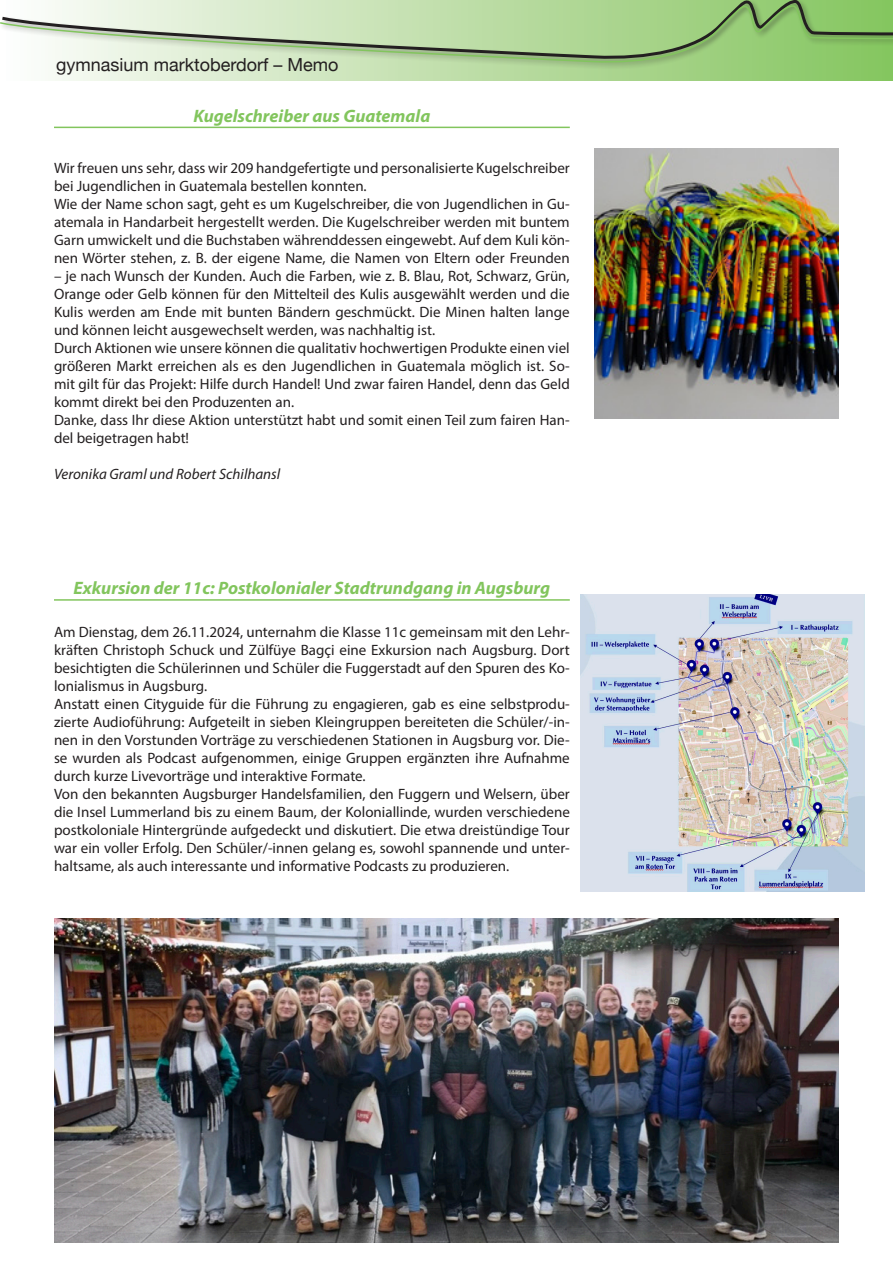
<style>
.page{position:relative;width:893px;height:1263px;background:#fff}
.page>*{position:absolute;margin:0;border:0;box-sizing:border-box;transform-origin:0 0}
.Überschriften{font:italic 700 18px "Myriad Pro";color:#82c55d}
.t1{font:18px "Helvetica Neue";color:#231f20}
.Text{font:15px/18px "Myriad Pro";color:#231f20;text-align:justify}
.Text-2{font:italic 15px "Myriad Pro";color:#231f20}
</style>
<div class="page">
<div style="left:2px;top:0;width:891px;height:81px;background:linear-gradient(to right,#fdfcfb,#84c45e)"></div>
<div style="left:0;top:0;width:893px;height:70px;background:#231f20;opacity:.35"></div>
<svg style="left:0;top:0;width:893px;height:5px;background:#bedcaa"></svg>
<svg style="left:0;top:5px;width:893px;height:61px;background:#b4d2a0"></svg>
<img style="left:594px;top:149px;width:245px;height:269px">
<hr style="left:54px;top:127px;width:516px;height:1px;background:#82c55d">
<hr style="left:54px;top:599px;width:516px;height:2px;background:#82c55d">
<img style="left:54px;top:918px;width:785px;height:324px">
<img style="left:580px;top:594px;width:284px;height:297px">
<p class="t1" style="left:56px;top:52px;width:284px">gymnasium marktoberdorf – Memo</p>
<p class="Überschriften" style="left:193px;top:104px;width:238px">Kugelschreiber aus Guatemala</p>
<p class="Text" style="left:54px;top:159px;width:517px">Wir freuen uns sehr, dass wir 209 handgefertigte und personalisierte Kugelschreiber bei Jugendlichen in Guatemala bestellen konnten.</p>
<p class="Text" style="left:54px;top:195px;width:517px">Wie der Name schon sagt, geht es um Kugelschreiber, die von Jugendlichen in Gu&shy;atemala in Handarbeit hergestellt werden. Die Kugelschreiber werden mit buntem Garn umwickelt und die Buchstaben währenddessen eingewebt. Auf dem Kuli kön&shy;nen Wörter stehen, z. B. der eigene Name, die Namen von Eltern oder Freunden</p>
<p class="Text" style="left:54px;top:267px;width:517px">– je nach Wunsch der Kunden. Auch die Farben, wie z. B. Blau, Rot, Schwarz, Grün, Orange oder Gelb können für den Mittelteil des Kulis ausgewählt werden und die Kulis werden am Ende mit bunten Bändern geschmückt. Die Minen halten lange und können leicht ausgewechselt werden, was nachhaltig ist.</p>
<p class="Text" style="left:54px;top:339px;width:517px">Durch Aktionen wie unsere können die qualitativ hochwertigen Produkte einen viel größeren Markt erreichen als es den Jugendlichen in Guatemala möglich ist. So&shy;mit gilt für das Projekt: Hilfe durch Handel! Und zwar fairen Handel, denn das Geld kommt direkt bei den Produzenten an.</p>
<p class="Text" style="left:54px;top:411px;width:517px">Danke, dass Ihr diese Aktion unterstützt habt und somit einen Teil zum fairen Han&shy;del beigetragen habt!</p>
<p class="Text-2" style="left:54px;top:465px;width:228px">Veronika Graml und Robert Schilhansl</p>
<p class="Überschriften" style="left:74px;top:576px;width:478px">Exkursion der 11c: Postkolonialer Stadtrundgang in Augsburg</p>
<p class="Text" style="left:54px;top:622px;width:517px">Am Dienstag, dem 26.11.2024, unternahm die Klasse 11c gemeinsam mit den Lehr&shy;kräften Christoph Schuck und Zülfüye Bagçi eine Exkursion nach Augsburg. Dort besichtigten die Schülerinnen und Schüler die Fuggerstadt auf den Spuren des Ko&shy;lonialismus in Augsburg.</p>
<p class="Text" style="left:54px;top:694px;width:517px">Anstatt einen Cityguide für die Führung zu engagieren, gab es eine selbstprodu&shy;zierte Audioführung: Aufgeteilt in sieben Kleingruppen bereiteten die Schüler/-in&shy;nen in den Vorstunden Vorträge zu verschiedenen Stationen in Augsburg vor. Die&shy;se wurden als Podcast aufgenommen, einige Gruppen ergänzten ihre Aufnahme durch kurze Livevorträge und interaktive Formate.</p>
<p class="Text" style="left:54px;top:784px;width:517px">Von den bekannten Augsburger Handelsfamilien, den Fuggern und Welsern, über die Insel Lummerland bis zu einem Baum, der Koloniallinde, wurden verschiedene postkoloniale Hintergründe aufgedeckt und diskutiert. Die etwa dreistündige Tour war ein voller Erfolg. Den Schüler/-innen gelang es, sowohl spannende und unter&shy;haltsame, als auch interessante und informative Podcasts zu produzieren.</p>
</div>
